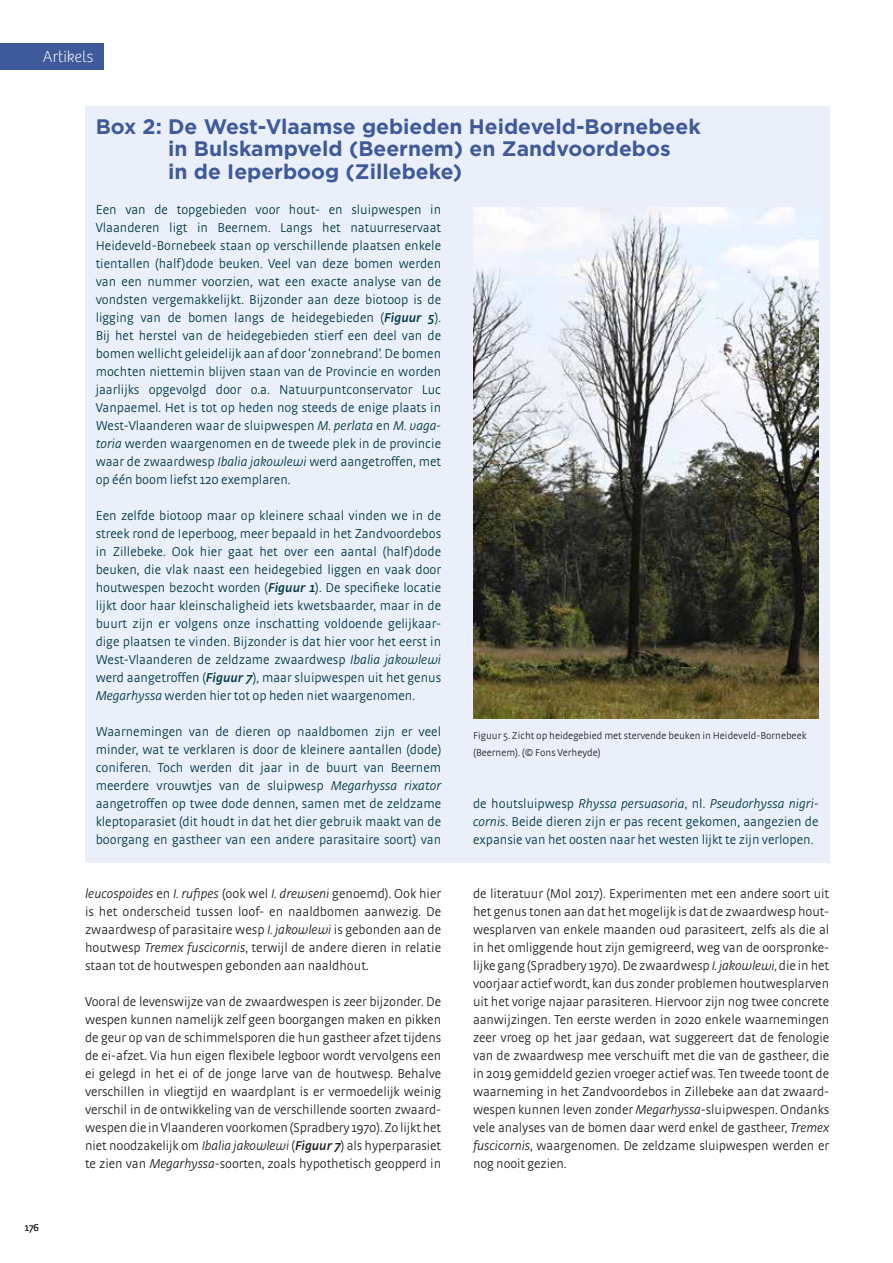
<style>
.page{position:relative;width:893px;height:1263px;background:#fff}
.page>*{position:absolute;margin:0;border:0;box-sizing:border-box;transform-origin:0 0}
.t1{font:700 21px/22.5px "Gotham";color:#3e5a9a}
.t2{font:100 16.5px "Bree";color:#fff}
.t3{font:300 13.5px/18px "Strada OT";color:#003846;text-align:justify}
.t4{font:300 13.5px/18px "Strada OT";letter-spacing:-.005em;color:#231f20;text-align:justify}
.t5{font:300 10.5px/16.5px "Strada OT";color:#231f20}
.s1{font-weight:600;font-style:italic}
.s2{font-style:italic}
</style>
<div class="page">
<div style="left:0;top:43px;width:104px;height:26px;background:#3e5a9a"></div>
<div style="left:85px;top:106px;width:744px;height:756px;background:#eaeff9"></div>
<img style="left:473px;top:207px;width:346px;height:511px">
<p class="t2" style="left:43px;top:47px;width:52px">Artikels</p>
<h1 class="t1" style="left:168px;top:115px;width:534px;text-indent:-73px">Box 2: De West-Vlaamse gebieden Heideveld-Bornebeek in Bulskampveld (Beernem) en Zandvoordebos<br>in de Ieperboog (Zillebeke)</h1>
<p class="t3" style="left:96px;top:201px;width:347px">Een van de topgebieden voor hout- en sluipwespen in Vlaanderen ligt in Beernem. Langs het natuurreservaat Heideveld-Bornebeek staan op verschillende plaatsen enkele tientallen (half)dode beuken. Veel van deze bomen werden van een nummer voorzien, wat een exacte analyse van de vondsten vergemakkelijkt. Bijzonder aan deze biotoop is de ligging van de bomen langs de heidegebieden (<span class="s1">Figuur 5</span>).<br>Bij het herstel van de heidegebieden stierf een deel van de bomen wellicht geleidelijk aan af door ‘zonnebrand’. De bomen mochten niettemin blijven staan van de Provincie en worden jaarlijks opgevolgd door o.a. Natuurpuntconservator Luc Vanpaemel. Het is tot op heden nog steeds de enige plaats in West-Vlaanderen waar de sluipwespen <span class="s2">M. perlata</span> en <span class="s2">M. vaga&shy;toria</span> werden waargenomen en de tweede plek in de provincie waar de zwaardwesp <span class="s2">Ibalia jakowlewi</span> werd aangetroffen, met op één boom liefst 120 exemplaren.</p>
<p class="t3" style="left:96px;top:507px;width:347px">Een zelfde biotoop maar op kleinere schaal vinden we in de streek rond de Ieperboog, meer bepaald in het Zandvoordebos in Zillebeke. Ook hier gaat het over een aantal (half)dode beuken, die vlak naast een heidegebied liggen en vaak door houtwespen bezocht worden (<span class="s1">Figuur 1</span>). De specifieke locatie lijkt door haar kleinschaligheid iets kwetsbaarder, maar in de buurt zijn er volgens onze inschatting voldoende gelijkaar&shy;dige plaatsen te vinden. Bijzonder is dat hier voor het eerst in West-Vlaanderen de zeldzame zwaardwesp <span class="s2">Ibalia jakowlewi </span>werd aangetroffen (<span class="s1">Figuur 7</span>), maar sluipwespen uit het genus <span class="s2">Megarhyssa</span> werden hier tot op heden niet waargenomen.</p>
<p class="t3" style="left:96px;top:723px;width:347px">Waarnemingen van de dieren op naaldbomen zijn er veel minder, wat te verklaren is door de kleinere aantallen (dode) coniferen. Toch werden dit jaar in de buurt van Beernem meerdere vrouwtjes van de sluipwesp <span class="s2">Megarhyssa rixator </span>aangetroffen op twee dode dennen, samen met de zeldzame kleptoparasiet (dit houdt in dat het dier gebruik maakt van de boorgang en gastheer van een andere parasitaire soort) van</p>
<p class="t5" style="left:473px;top:728px;width:335px">Figuur 5. Zicht op heidegebied met stervende beuken in Heideveld-Bornebeek (Beernem). (© Fons Verheyde)</p>
<p class="t3" style="left:473px;top:795px;width:347px">de houtsluipwesp <span class="s2">Rhyssa persuasoria</span>, nl. <span class="s2">Pseudorhyssa nigri&shy;cornis</span>. Beide dieren zijn er pas recent gekomen, aangezien de expansie van het oosten naar het westen lijkt te zijn verlopen.</p>
<p class="t5" style="left:25px;top:1219px;width:16px">176</p>
<p class="t4" style="left:85px;top:885px;width:358px"><span class="s2">leucospoides</span> en <span class="s2">I. rufipes</span> (ook wel <span class="s2">I. drewseni</span> genoemd). Ook hier is het onderscheid tussen loof- en naaldbomen aanwezig. De zwaardwesp of parasitaire wesp <span class="s2">I. jakowlewi</span> is gebonden aan de houtwesp <span class="s2">Tremex fuscicornis</span>, terwijl de andere dieren in relatie staan tot de houtwespen gebonden aan naaldhout.</p>
<p class="t4" style="left:85px;top:993px;width:358px">Vooral de levenswijze van de zwaardwespen is zeer bijzonder. De wespen kunnen namelijk zelf geen boorgangen maken en pikken de geur op van de schimmelsporen die hun gastheer afzet tijdens de ei-afzet. Via hun eigen flexibele legboor wordt vervolgens een ei gelegd in het ei of de jonge larve van de houtwesp. Behalve verschillen in vliegtijd en waardplant is er vermoedelijk weinig verschil in de ontwikkeling van de verschillende soorten zwaard&shy;wespen die in Vlaanderen voorkomen (Spradbery 1970). Zo lijkt het niet noodzakelijk om <span class="s2">Ibalia jakowlewi</span> (<span class="s1">Figuur 7</span>) als hyperparasiet te zien van <span class="s2">Megarhyssa</span>-soorten, zoals hypothetisch geopperd in</p>
<p class="t4" style="left:473px;top:885px;width:358px">de literatuur (Mol 2017). Experimenten met een andere soort uit het genus tonen aan dat het mogelijk is dat de zwaardwesp hout&shy;wesplarven van enkele maanden oud parasiteert, zelfs als die al in het omliggende hout zijn gemigreerd, weg van de oorspronke&shy;lijke gang (Spradbery 1970). De zwaardwesp <span class="s2">I. jakowlewi,</span> die in het voorjaar actief wordt, kan dus zonder problemen houtwesplarven uit het vorige najaar parasiteren. Hiervoor zijn nog twee concrete aanwijzingen. Ten eerste werden in 2020 enkele waarnemingen zeer vroeg op het jaar gedaan, wat suggereert dat de fenologie van de zwaardwesp mee verschuift met die van de gastheer, die in 2019 gemiddeld gezien vroeger actief was. Ten tweede toont de waarneming in het Zandvoordebos in Zillebeke aan dat zwaard&shy;wespen kunnen leven zonder <span class="s2">Megarhyssa</span>-sluipwespen. Ondanks vele analyses van de bomen daar werd enkel de gastheer, <span class="s2">Tremex fuscicornis</span>, waargenomen. De zeldzame sluipwespen werden er nog nooit gezien.</p>
</div>
